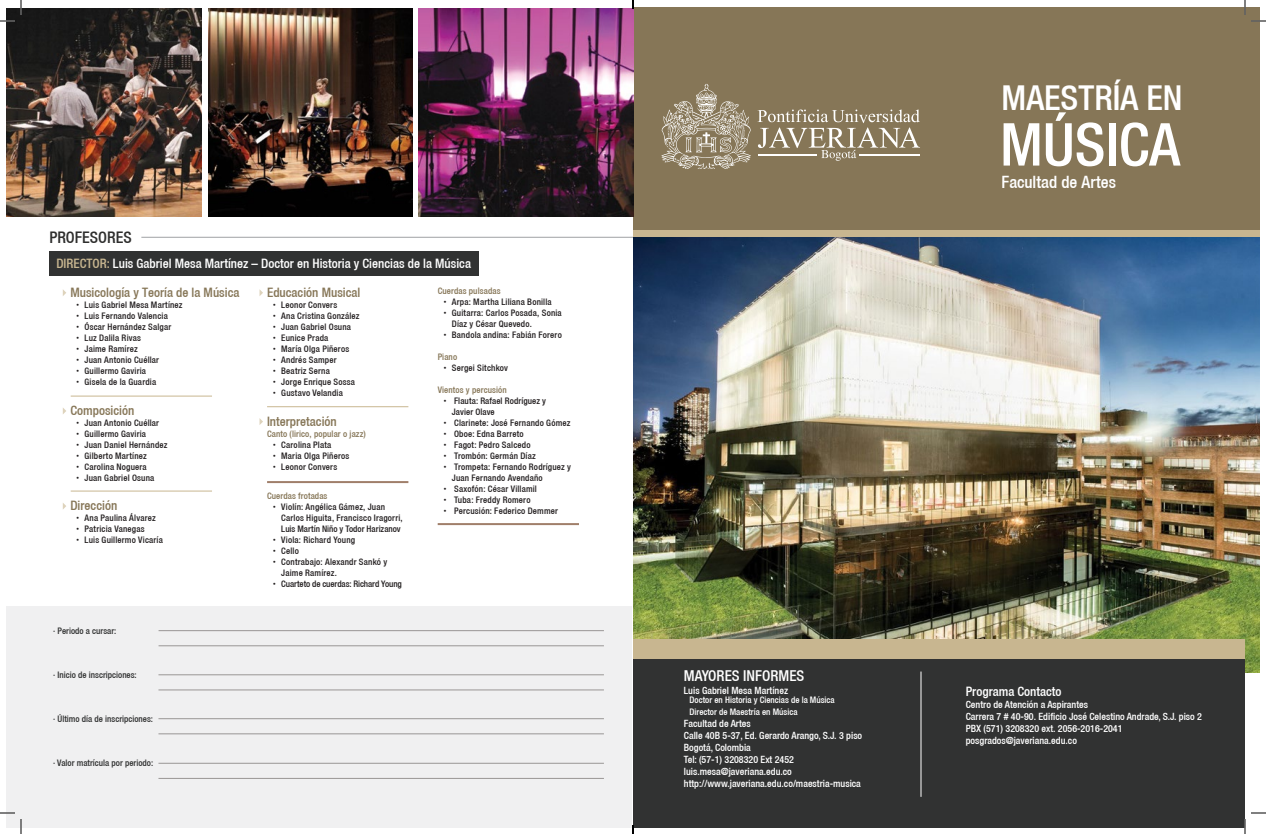
<style>
.page{position:relative;width:1266px;height:834px;background:#fff}
.page>*{position:absolute;margin:0;border:0;box-sizing:border-box;transform-origin:0 0}
.t1{font:500 condensed 59.3px "Helvetica 67";color:#fff}
.t2{font:500 condensed 34.3px "Helvetica 67";color:#fff}
.t3{font:500 condensed 17px "Helvetica 67";letter-spacing:-.005em;color:#fff}
.t4{font:500 condensed 16px "Helvetica 67";color:#2e2e2d}
.t5{font:500 condensed 15px "Helvetica 67";color:#fff}
.t6{font:500 condensed 13px "Helvetica 67";color:#fff}
.t7{font:500 condensed 13px "Helvetica 67";color:#867657}
.t8{font:500 condensed 10px/12px "Helvetica 67";color:#fff}
.t9{font:500 condensed 9px/11px "Helvetica 67";letter-spacing:.02em;color:#231f20}
.t10{font:500 condensed 9px "Helvetica 67";color:#313232}
.t11{font:500 condensed 9px "Helvetica 67";letter-spacing:.01em;color:#867657}
.t12{font:500 condensed 9px/12px "Helvetica 67";color:#fff}
.t13{font:500 condensed 9px "Helvetica 67";letter-spacing:-.01em;color:#231f20}
.s1{color:#c8b690}
.s2{font-family:"Helvetica";font-weight:400;font-stretch:normal}
</style>
<div class="page">
<div style="left:49px;top:251px;width:430px;height:24px;background:#313232"></div>
<img style="left:633px;top:237px;width:626px;height:436px">
<div style="left:633px;top:229px;width:626px;height:8px;background:#c8b690"></div>
<div style="left:633px;top:7px;width:626px;height:222px;background:#867657"></div>
<svg style="left:661px;top:84px;width:90px;height:85px"></svg>
<svg style="left:758px;top:110px;width:162px;height:51px"></svg>
<hr style="left:141px;top:237px;width:492px;height:1px;background:#9fa1a4">
<svg style="left:63px;top:289px;width:3px;height:7px"></svg>
<svg style="left:260px;top:290px;width:3px;height:6px"></svg>
<svg style="left:260px;top:419px;width:3px;height:6px"></svg>
<svg style="left:63px;top:408px;width:3px;height:6px"></svg>
<svg style="left:63px;top:503px;width:3px;height:6px"></svg>
<hr style="left:71px;top:396px;width:141px;height:1px;background:#c8b690">
<hr style="left:267px;top:406px;width:141px;height:1px;background:#c8b690">
<hr style="left:267px;top:481px;width:141px;height:2px;background:#a07f6a">
<hr style="left:438px;top:523px;width:141px;height:2px;background:#a07f6a">
<hr style="left:71px;top:491px;width:141px;height:1px;background:#c8b690">
<div style="left:7px;top:606px;width:625px;height:221px;background:#f0f0f1"></div>
<hr style="left:159px;top:630px;width:445px;height:1px;background:#999695">
<hr style="left:159px;top:646px;width:445px;height:1px;background:#999695">
<hr style="left:158px;top:718px;width:446px;height:1px;background:#999695">
<hr style="left:158px;top:734px;width:446px;height:1px;background:#999695">
<hr style="left:158px;top:675px;width:446px;height:1px;background:#999695">
<hr style="left:158px;top:690px;width:446px;height:1px;background:#999695">
<hr style="left:158px;top:763px;width:446px;height:1px;background:#999695">
<hr style="left:158px;top:778px;width:446px;height:1px;background:#999695">
<img style="left:419px;top:8px;width:214px;height:209px">
<img style="left:7px;top:8px;width:195px;height:209px">
<img style="left:209px;top:8px;width:203px;height:209px">
<div style="left:633px;top:659px;width:612px;height:168px;background:#313232"></div>
<div style="left:633px;top:639px;width:612px;height:20px;background:#c8b690"></div>
<hr style="left:921px;top:672px;width:1px;height:125px;background:#fff">
<svg style="left:0;top:0;width:22px;height:22px"></svg>
<svg style="left:0;top:812px;width:22px;height:22px"></svg>
<svg style="left:1244px;top:0;width:22px;height:22px"></svg>
<svg style="left:1244px;top:812px;width:22px;height:22px"></svg>
<svg style="left:632px;top:0;width:2px;height:9px"></svg>
<svg style="left:632px;top:825px;width:2px;height:9px"></svg>
<h3 class="t4" style="left:49px;top:227px;width:84px">PROFESORES</h3>
<h3 class="t6" style="left:56px;top:256px;width:416px"><span class="s1">DIRECTOR:</span> Luis Gabriel Mesa Martínez – Doctor en Historia y Ciencias de la Música</h3>
<h3 class="t7" style="left:70px;top:285px;width:171px">Musicología y Teoría de la Música</h3>
<p class="t9" style="left:76px;top:299px;width:108px"><span class="s2">•</span> Luis Gabriel Mesa Martínez</p>
<p class="t9" style="left:76px;top:310px;width:93px"><span class="s2">•</span> Luis Fernando Valencia</p>
<p class="t9" style="left:76px;top:321px;width:97px"><span class="s2">•</span> Óscar Hernández Salgar</p>
<p class="t9" style="left:76px;top:332px;width:67px"><span class="s2">•</span> Luz Dalila Rivas</p>
<p class="t9" style="left:76px;top:343px;width:63px"><span class="s2">•</span> Jaime Ramírez</p>
<p class="t9" style="left:76px;top:354px;width:85px"><span class="s2">•</span> Juan Antonio Cuéllar</p>
<p class="t9" style="left:76px;top:365px;width:71px"><span class="s2">•</span> Guillermo Gaviria</p>
<p class="t9" style="left:76px;top:376px;width:82px"><span class="s2">•</span> Gisela de la Guardia</p>
<h3 class="t7" style="left:70px;top:403px;width:66px">Composición</h3>
<p class="t9" style="left:76px;top:417px;width:85px"><span class="s2">•</span> Juan Antonio Cuéllar</p>
<p class="t9" style="left:76px;top:428px;width:71px"><span class="s2">•</span> Guillermo Gaviria</p>
<p class="t9" style="left:76px;top:439px;width:93px"><span class="s2">•</span> Juan Daniel Hernández</p>
<p class="t9" style="left:76px;top:450px;width:72px"><span class="s2">•</span> Gilberto Martínez</p>
<p class="t9" style="left:76px;top:461px;width:72px"><span class="s2">•</span> Carolina Noguera</p>
<p class="t9" style="left:76px;top:472px;width:80px"><span class="s2">•</span> Juan Gabriel Osuna</p>
<h3 class="t7" style="left:70px;top:498px;width:48px">Dirección</h3>
<p class="t9" style="left:76px;top:513px;width:81px"><span class="s2">•</span> Ana Paulina Álvarez</p>
<p class="t9" style="left:76px;top:524px;width:70px"><span class="s2">•</span> Patricia Vanegas</p>
<p class="t9" style="left:76px;top:535px;width:88px"><span class="s2">•</span> Luis Guillermo Vicaría</p>
<p class="t10" style="left:53px;top:625px;width:65px">· Periodo a cursar:</p>
<p class="t10" style="left:53px;top:669px;width:85px">· Inicio de inscripciones:</p>
<p class="t10" style="left:53px;top:713px;width:101px">· Último día de inscripciones:</p>
<p class="t10" style="left:53px;top:757px;width:101px">· Valor matrícula por periodo:</p>
<h3 class="t7" style="left:267px;top:285px;width:95px">Educación Musical</h3>
<p class="t9" style="left:273px;top:299px;width:66px"><span class="s2">•</span> Leonor Convers</p>
<p class="t9" style="left:273px;top:310px;width:88px"><span class="s2">•</span> Ana Cristina González</p>
<p class="t9" style="left:273px;top:321px;width:80px"><span class="s2">•</span> Juan Gabriel Osuna</p>
<p class="t9" style="left:273px;top:332px;width:57px"><span class="s2">•</span> Eunice Prada</p>
<p class="t9" style="left:273px;top:343px;width:78px"><span class="s2">•</span> María Olga Piñeros</p>
<p class="t9" style="left:273px;top:354px;width:65px"><span class="s2">•</span> Andrés Samper</p>
<p class="t9" style="left:273px;top:365px;width:59px"><span class="s2">•</span> Beatriz Serna</p>
<p class="t9" style="left:273px;top:376px;width:84px"><span class="s2">•</span> Jorge Enrique Sossa</p>
<p class="t9" style="left:273px;top:387px;width:72px"><span class="s2">•</span> Gustavo Velandia</p>
<h3 class="t7" style="left:267px;top:414px;width:71px">Interpretación</h3>
<p class="t11" style="left:267px;top:428px;width:100px">Canto (lirico, popular o jazz)</p>
<p class="t9" style="left:273px;top:439px;width:60px"><span class="s2">•</span> Carolina Plata</p>
<p class="t9" style="left:273px;top:450px;width:78px"><span class="s2">•</span> Maria Olga Piñeros</p>
<p class="t9" style="left:273px;top:461px;width:66px"><span class="s2">•</span> Leonor Convers</p>
<p class="t11" style="left:267px;top:491px;width:62px">Cuerdas frotadas</p>
<p class="t9" style="left:281px;top:501px;width:123px;text-indent:-9px"><span class="s2">•</span> Violín: Angélica Gámez, Juan<br>Carlos Higuita, Francisco Iragorri,<br>Luis Martín Niño y Todor Harizanov</p>
<p class="t9" style="left:273px;top:534px;width:84px"><span class="s2">•</span> Viola: Richard Young</p>
<p class="t9" style="left:273px;top:545px;width:28px"><span class="s2">•</span> Cello</p>
<p class="t9" style="left:281px;top:556px;width:108px;text-indent:-9px"><span class="s2">•</span> Contrabajo: Alexandr Sankó y<br>Jaime Ramírez.</p>
<p class="t13" style="left:273px;top:579px;width:131px"><span class="s2">•</span> Cuarteto de cuerdas: Richard Young</p>
<p class="t11" style="left:438px;top:286px;width:64px">Cuerdas pulsadas</p>
<p class="t9" style="left:443px;top:296px;width:110px"><span class="s2">•</span> Arpa: Martha Liliana Bonilla</p>
<p class="t9" style="left:452px;top:307px;width:111px;text-indent:-9px"><span class="s2">•</span> Guitarra: Carlos Posada, Sonia<br>Díaz y César Quevedo.</p>
<p class="t9" style="left:443px;top:329px;width:120px"><span class="s2">•</span> Bandola andina: Fabián Forero</p>
<p class="t11" style="left:438px;top:352px;width:21px">Piano</p>
<p class="t9" style="left:443px;top:362px;width:66px"><span class="s2">•</span> Sergei Sitchkov</p>
<p class="t11" style="left:438px;top:385px;width:71px">Vientos y percusión</p>
<p class="t9" style="left:452px;top:395px;width:96px;text-indent:-9px"><span class="s2">•</span> Flauta: Rafael Rodríguez y<br>Javier Olave</p>
<p class="t9" style="left:443px;top:417px;width:129px"><span class="s2">•</span> Clarinete: José Fernando Gómez</p>
<p class="t9" style="left:443px;top:428px;width:82px"><span class="s2">•</span> Oboe: Edna Barreto</p>
<p class="t9" style="left:443px;top:439px;width:89px"><span class="s2">•</span> Fagot: Pedro Salcedo</p>
<p class="t9" style="left:443px;top:450px;width:94px"><span class="s2">•</span> Trombón: Germán Díaz</p>
<p class="t9" style="left:452px;top:461px;width:121px;text-indent:-9px"><span class="s2">•</span> Trompeta: Fernando Rodríguez y<br>Juan Fernando Avendaño</p>
<p class="t9" style="left:443px;top:483px;width:95px"><span class="s2">•</span> Saxofón: César Villamil</p>
<p class="t9" style="left:443px;top:494px;width:89px"><span class="s2">•</span> Tuba: Freddy Romero</p>
<p class="t9" style="left:443px;top:505px;width:116px"><span class="s2">•</span> Percusión: Federico Demmer</p>
<h2 class="t2" style="left:1002px;top:77px;width:183px">MAESTRÍA EN</h2>
<h1 class="t1" style="left:1000px;top:109px;width:182px">MÚSICA</h1>
<h3 class="t3" style="left:1002px;top:172px;width:116px">Facultad de Artes</h3>
<h3 class="t5" style="left:684px;top:666px;width:122px">MAYORES INFORMES</h3>
<p class="t8" style="left:684px;top:684px;width:106px">Luis Gabriel Mesa Martínez</p>
<p class="t12" style="left:690px;top:693px;width:147px">Doctor en Historia y Ciencias de la Música<br>Director de Maestría en Música</p>
<p class="t8" style="left:684px;top:717px;width:180px">Facultad de Artes<br>Calle 40B 5-37, Ed. Gerardo Arango, S.J. 3 piso<br>Bogotá, Colombia<br>Tel: (57-1) 3208320 Ext 2452 luis.mesa@javeriana.edu.co http://www.javeriana.edu.co/maestria-musica</p>
<h3 class="t6" style="left:966px;top:683px;width:97px">Programa Contacto</h3>
<p class="t8" style="left:966px;top:698px;width:238px">Centro de Atención a Aspirantes<br>Carrera 7 # 40-90. Edificio José Celestino Andrade, S.J. piso 2<br>PBX (571) 3208320 ext. 2056-2016-2041 posgrados@javeriana.edu.co</p>
</div>
